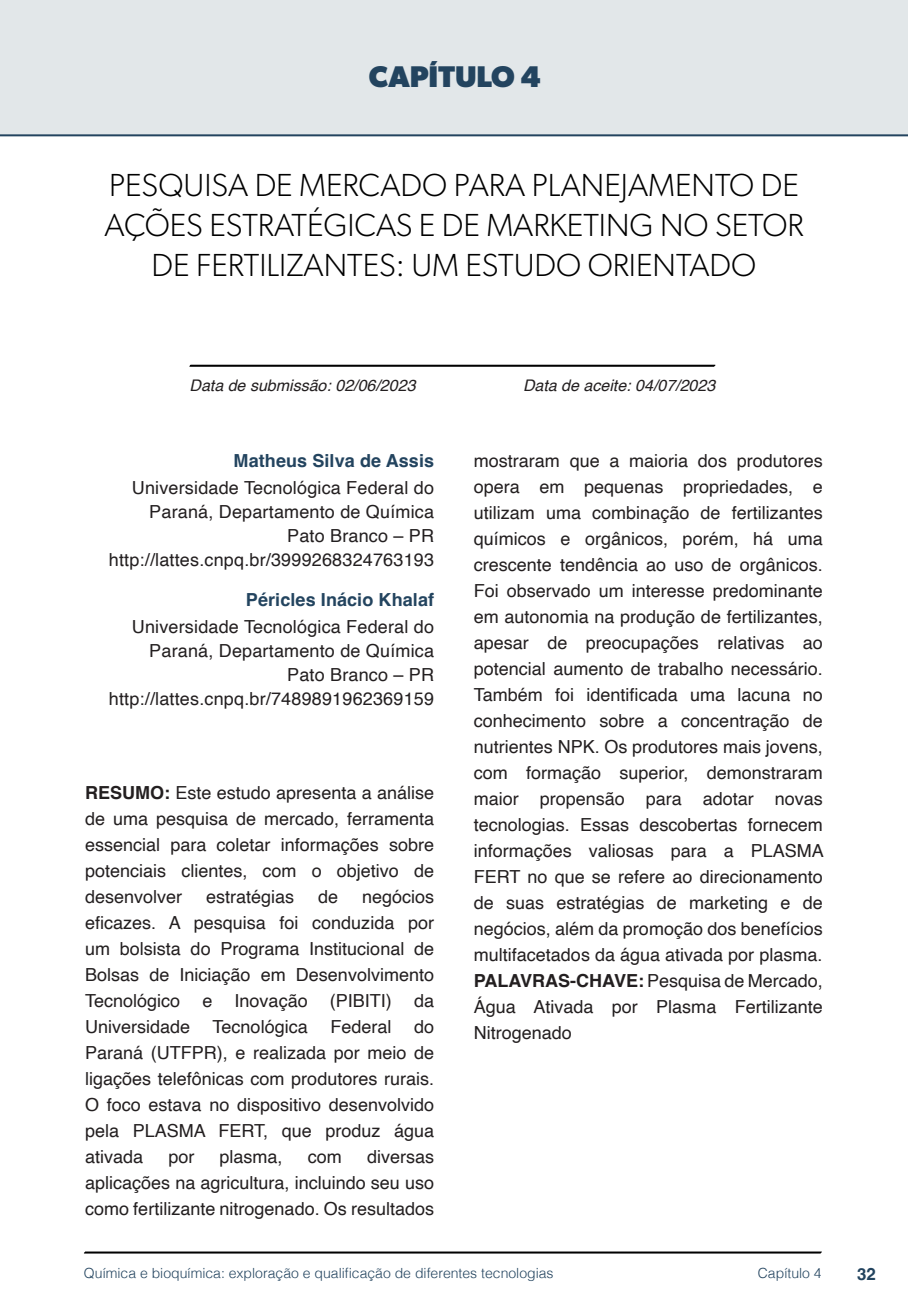
<style>
.page{position:relative;width:908px;height:1304px;background:#fff}
.page>*{position:absolute;margin:0;border:0;box-sizing:border-box;transform-origin:0 0}
.nome_artigos{font:300 32px/40px "Gibson";color:#000;text-align:center}
.capítulos{font:700 30px "Gibson";color:#23445f}
.Resumos_e_PC_TXT{font:18px/26px "Helvetica";color:#231f20;text-align:justify}
.info_autores{font:18px/24px "Helvetica";letter-spacing:.01em;color:#231f20;text-align:right}
.nome_autores{font:700 18px "Helvetica";letter-spacing:.005em;color:#23445f}
.t1{font:700 16.8px "Helvetica";color:#23445f}
.data{font:italic 16px "Helvetica";color:#231f20}
.t2{font:300 14px "Helvetica";color:#23445f}
.s1{font-weight:700}
</style>
<div class="page">
<svg style="left:84px;top:1251px;width:737px;height:3px;background:#515151"></svg>
<div style="left:0;top:0;width:907px;height:136px;background:#e2e7e9"></div>
<div style="left:44px;top:72px;width:68px;height:61px;background:#e2e7e9"></div>
<svg style="left:189px;top:364px;width:526px;height:3px;background:#4f4f4f"></svg>
<p class="capítulos" style="left:369px;top:58px;width:173px">CAPÍTULO 4</p>
<p class="nome_artigos" style="left:104px;top:164px;width:700px">PESQUISA DE MERCADO PARA PLANEJAMENTO DE<br>AÇÕES ESTRATÉGICAS E DE MARKETING NO SETOR<br>DE FERTILIZANTES: UM ESTUDO ORIENTADO</p>
<p class="data" style="left:189px;top:373px;width:227px">Data de submissão: 02/06/2023</p>
<p class="data" style="left:523px;top:373px;width:194px">Data de aceite: 04/07/2023</p>
<p class="nome_autores" style="left:233px;top:450px;width:202px">Matheus Silva de Assis</p>
<p class="info_autores" style="left:132px;top:477px;width:303px">Universidade Tecnológica Federal do<br>Paraná, Departamento de Química</p>
<p class="info_autores" style="left:287px;top:525px;width:148px">Pato Branco – PR</p>
<p class="info_autores" style="left:109px;top:549px;width:326px">http://lattes.cnpq.br/3999268324763193</p>
<p class="nome_autores" style="left:246px;top:588px;width:189px">Péricles Inácio Khalaf</p>
<p class="info_autores" style="left:132px;top:615px;width:303px">Universidade Tecnológica Federal do<br>Paraná, Departamento de Química</p>
<p class="info_autores" style="left:287px;top:663px;width:148px">Pato Branco – PR</p>
<p class="info_autores" style="left:109px;top:687px;width:326px">http://lattes.cnpq.br/7489891962369159</p>
<p class="Resumos_e_PC_TXT" style="left:85px;top:780px;width:350px"><span class="s1">RESUMO:</span> Este estudo apresenta a análise de uma pesquisa de mercado, ferramenta essencial para coletar informações sobre potenciais clientes, com o objetivo de desenvolver</p>
<p class="Resumos_e_PC_TXT" style="left:85px;top:884px;width:350px;text-indent:277px">negócios eficazes. A pesquisa foi conduzida por um bolsista do Programa Institucional de Bolsas de Iniciação em Desenvolvimento Tecnológico e Inovação (PIBITI) da Universidade Tecnológica</p>
<p class="Resumos_e_PC_TXT" style="left:206px;top:884px;width:90px">estratégias</p>
<p class="Resumos_e_PC_TXT" style="left:318px;top:884px;width:22px">de</p>
<p class="Resumos_e_PC_TXT" style="left:85px;top:1014px;width:350px;text-indent:329px">do Paraná (UTFPR), e realizada por meio de ligações telefônicas com produtores rurais.<br>O foco estava no dispositivo desenvolvido pela PLASMA FERT, que produz água ativada</p>
<p class="Resumos_e_PC_TXT" style="left:330px;top:1014px;width:63px">Federal</p>
<p class="Resumos_e_PC_TXT" style="left:85px;top:1144px;width:350px;text-indent:282px">diversas aplicações na agricultura, incluindo seu uso como fertilizante nitrogenado. Os resultados</p>
<p class="Resumos_e_PC_TXT" style="left:168px;top:1144px;width:28px">por</p>
<p class="Resumos_e_PC_TXT" style="left:219px;top:1144px;width:65px">plasma,</p>
<p class="Resumos_e_PC_TXT" style="left:308px;top:1144px;width:36px">com</p>
<p class="Resumos_e_PC_TXT" style="left:473px;top:448px;width:351px">mostraram que a maioria dos produtores opera em pequenas propriedades, e utilizam uma combinação de fertilizantes químicos e orgânicos, porém, há uma crescente tendência ao uso de orgânicos.<br>Foi observado um interesse predominante em autonomia na produção de fertilizantes, apesar de preocupações relativas ao potencial aumento de trabalho necessário.<br>Também foi identificada uma lacuna no conhecimento sobre a concentração de nutrientes NPK. Os produtores mais jovens, com formação superior, demonstraram maior propensão para adotar novas tecnologias. Essas descobertas fornecem informações valiosas para a PLASMA FERT no que se refere ao direcionamento de suas estratégias de marketing e de negócios, além da promoção dos benefícios multifacetados da água ativada por plasma.</p>
<p class="Resumos_e_PC_TXT" style="left:473px;top:968px;width:350px"><span class="s1">PALAVRAS-CHAVE:</span> Pesquisa de Mercado, Água Ativada por Plasma Fertilizante Nitrogenado</p>
<p class="t2" style="left:84px;top:1261px;width:471px">Química e bioquímica: exploração e qualificação de diferentes tecnologias</p>
<p class="t2" style="left:757px;top:1261px;width:65px">Capítulo 4</p>
<p class="t1" style="left:856px;top:1264px;width:20px">32</p>
</div>
